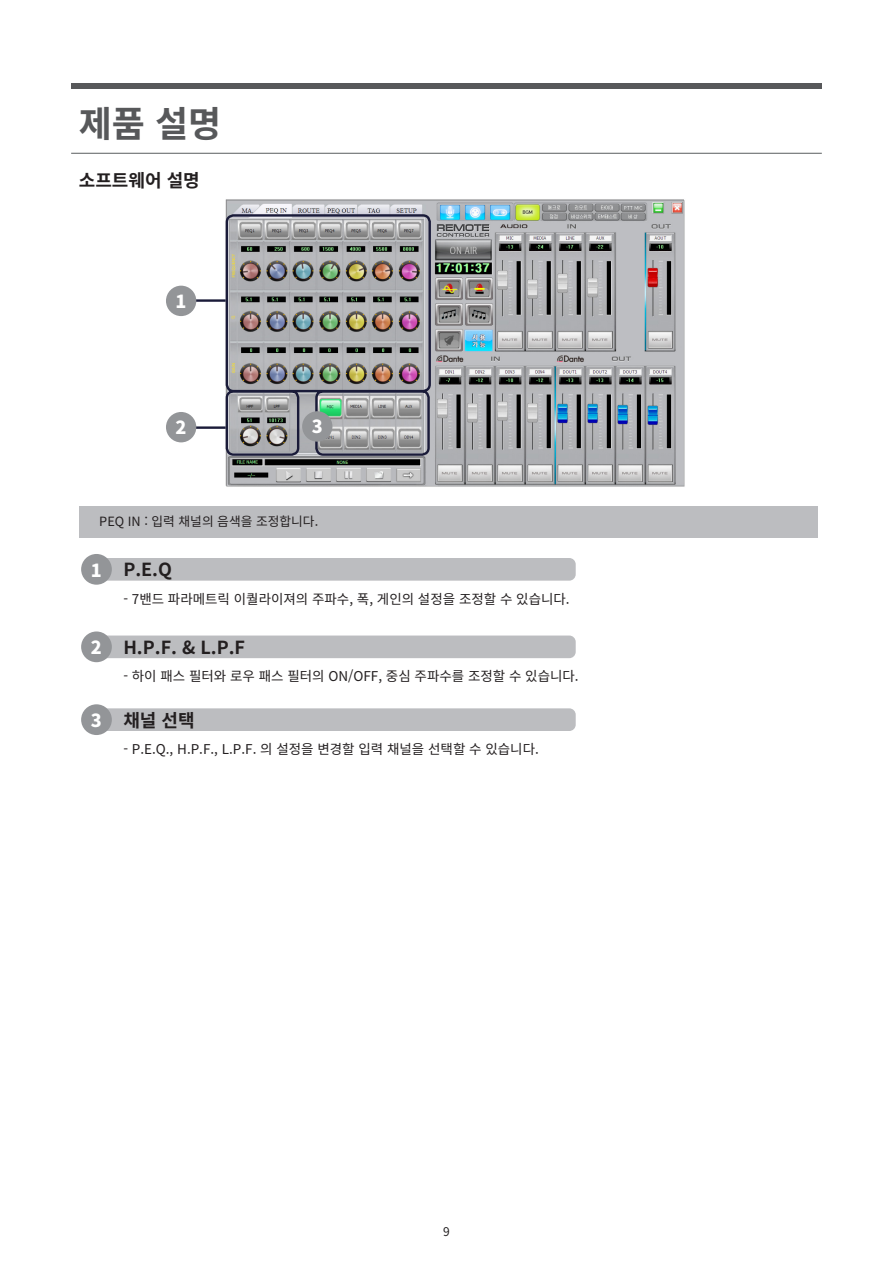
<style>
.page{position:relative;width:893px;height:1263px;background:#fff}
.page>*{position:absolute;margin:0;border:0;box-sizing:border-box;transform-origin:0 0}
.t1{font:700 36px "Noto Sans CJ Kkr";color:#57585a}
.t2{font:700 18px "Noto Sans CJ Kkr";color:#231f20}
.t3{font:900 18px "Noto Sans CJ Kkr";color:#fff}
.t4{font:13.5px "Noto Sans CJ Kkr";color:#231f20}
.t5{font:12.75px "Noto Sans CJ Kkr";color:#231f20}
.t6{font:12px "Noto Sans CJ Kkr";color:#231f20}
.s1{font-weight:900;color:#fff}
</style>
<div class="page">
<hr style="left:71px;top:153px;width:751px;height:1px;background:#5a5e5f">
<div style="left:71px;top:83px;width:751px;height:5px;background:#57585a"></div>
<img style="left:225px;top:199px;width:460px;height:288px">
<img style="left:225px;top:213px;width:207px;height:244px">
<div style="left:93px;top:558px;width:483px;height:23px;background:#bcbdc0;border-radius:6px"></div>
<div style="left:81px;top:554px;width:31px;height:31px;background:#939598;border-radius:50%"></div>
<div style="left:79px;top:506px;width:739px;height:31px;background:#bcbdc0"></div>
<hr style="left:191px;top:299px;width:35px;height:3px;background:#1a1b39">
<hr style="left:191px;top:426px;width:35px;height:3px;background:#1a1b39">
<div style="left:166px;top:286px;width:30px;height:30px;background:#939598;border-radius:50%"></div>
<div style="left:166px;top:412px;width:30px;height:30px;background:#939598;border-radius:50%"></div>
<div style="left:302px;top:411px;width:30px;height:31px;background:#939598;border-radius:50%"></div>
<div style="left:93px;top:635px;width:483px;height:23px;background:#bcbdc0;border-radius:6px"></div>
<div style="left:81px;top:631px;width:31px;height:31px;background:#939598;border-radius:50%"></div>
<div style="left:93px;top:708px;width:483px;height:23px;background:#bcbdc0;border-radius:6px"></div>
<div style="left:81px;top:704px;width:31px;height:31px;background:#939598;border-radius:50%"></div>
<h1 class="t1" style="left:79px;top:103px;width:144px">제품 설명</h1>
<h2 class="t2" style="left:79px;top:171px;width:122px">소프트웨어 설명</h2>
<h2 class="t3" style="left:176px;top:291px;width:12px">1</h2>
<h2 class="t3" style="left:176px;top:417px;width:12px">2</h2>
<h2 class="t3" style="left:312px;top:417px;width:12px">3</h2>
<p class="t5" style="left:99px;top:514px;width:220px">PEQ IN : 입력 채널의 음색을 조정합니다.</p>
<h2 class="t2" style="left:91px;top:559px;width:83px"><span class="s1">1</span> P.E.Q</h2>
<p class="t4" style="left:123px;top:591px;width:448px">- 7밴드 파라메트릭 이퀄라이져의 주파수, 폭, 게인의 설정을 조정할 수 있습니다.</p>
<h2 class="t2" style="left:91px;top:637px;width:156px"><span class="s1">2</span> H.P.F. &amp; L.P.F</h2>
<p class="t4" style="left:123px;top:669px;width:457px">- 하이 패스 필터와 로우 패스 필터의 ON/OFF, 중심 주파수를 조정할 수 있습니다.</p>
<h2 class="t2" style="left:91px;top:710px;width:105px"><span class="s1">3</span> 채널 선택</h2>
<p class="t4" style="left:123px;top:742px;width:417px">- P.E.Q., H.P.F., L.P.F. 의 설정을 변경할 입력 채널을 선택할 수 있습니다.</p>
<p class="t6" style="left:443px;top:1225px;width:8px">9</p>
</div>
